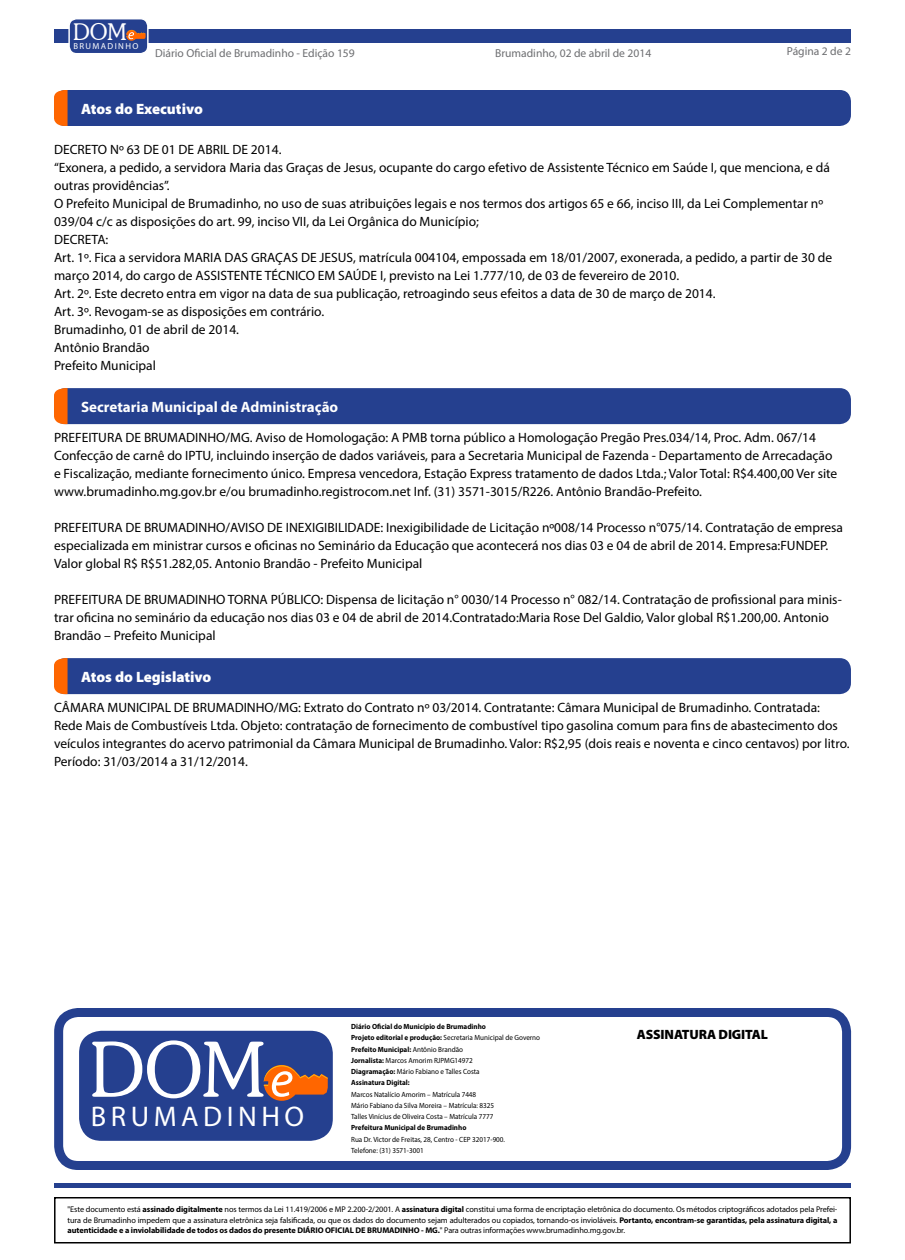
<style>
.page{position:relative;width:905px;height:1260px;background:#fff}
.page>*{position:absolute;margin:0;border:0;box-sizing:border-box;transform-origin:0 0}
.t1{font:300 76.35px "Souvenir IT Cby BT";color:#fff}
.t2{font:28.5px "Myriad Pro";letter-spacing:.16em;color:#fff}
.t3{font:300 23.25px "Souvenir IT Cby BT";color:#fff}
.t4{font:700 15px "Myriad Pro";color:#fff}
.t5{font:900 15px "Myriad Pro";color:#fff}
.t6{font:13.5px/18px "Myriad Pro";color:#000}
.t7{font:900 13.5px "Myriad Pro";letter-spacing:-.01em;color:#000}
.t8{font:11.55px "Myriad Pro";color:#6d6e71}
.t9{font:8.7px "Myriad Pro";letter-spacing:.16em;color:#fff}
.t10{font:8.25px/10.5px "Myriad Pro";letter-spacing:-.01em;color:#000;text-align:justify}
.t11{font:700 7.5px/11.2px "Myriad Pro";color:#000;scale:.95 1}
.t12{font:7.5px/11.2px "Myriad Pro";color:#000;scale:.95 1}
.s1{font-weight:400}
.s2{font-weight:700}
</style>
<div class="page">
<div style="left:54px;top:29px;width:796px;height:14px;background:#25408f"></div>
<hr style="left:55px;top:1184px;width:795px;height:4px;background:#25408f">
<div style="left:54px;top:1197px;width:796px;height:47px;border:2px solid #000"></div>
<div style="left:69px;top:19px;width:79px;height:35px;background:#25408f;border-radius:8px"></div>
<div style="left:68px;top:18px;width:80px;height:36px;border:1px solid #fff;border-radius:8px"></div>
<svg style="left:126px;top:30px;width:20px;height:11px"></svg>
<div style="left:54px;top:1008px;width:797px;height:162px;border:9px solid #25408f;border-radius:20px"></div>
<div style="left:54px;top:388px;width:796px;height:36px;background:#25408f;border-radius:11px"></div>
<svg style="left:54px;top:388px;width:14px;height:36px"></svg>
<div style="left:54px;top:658px;width:796px;height:36px;background:#25408f;border-radius:11px"></div>
<svg style="left:54px;top:658px;width:14px;height:36px"></svg>
<div style="left:77px;top:1028px;width:258px;height:115px;background:#25408f;border-radius:25px"></div>
<div style="left:74px;top:1026px;width:263px;height:120px;border:5px solid #fff;border-radius:25px"></div>
<svg style="left:264px;top:1065px;width:64px;height:36px"></svg>
<div style="left:54px;top:90px;width:796px;height:36px;background:#25408f;border-radius:11px"></div>
<svg style="left:54px;top:90px;width:14px;height:36px"></svg>
<h3 class="t3" style="left:73px;top:17px;width:55px">DOM</h3>
<p class="t9" style="left:73px;top:40px;width:66px">BRUMADINHO</p>
<p class="t8" style="left:155px;top:46px;width:201px">Diário Oficial de Brumadinho - Edição 159</p>
<p class="t8" style="left:495px;top:46px;width:158px">Brumadinho, 02 de abril de 2014</p>
<p class="t8" style="left:786px;top:44px;width:66px">Página 2 de 2</p>
<p class="t5" style="left:81px;top:100px;width:123px">Atos do Executivo</p>
<p class="t6" style="left:54px;top:140px;width:779px">DECRETO Nº 63 DE 01 DE ABRIL DE 2014.<br>“Exonera, a pedido, a servidora Maria das Graças de Jesus, ocupante do cargo efetivo de Assistente Técnico em Saúde I, que menciona, e dá outras providências”.<br>O Prefeito Municipal de Brumadinho, no uso de suas atribuições legais e nos termos dos artigos 65 e 66, inciso III, da Lei Complementar nº 039/04 c/c as disposições do art. 99, inciso VII, da Lei Orgânica do Município;<br>DECRETA:<br>Art. 1º. Fica a servidora MARIA DAS GRAÇAS DE JESUS, matrícula 004104, empossada em 18/01/2007, exonerada, a pedido, a partir de 30 de março 2014, do cargo de ASSISTENTE TÉCNICO EM SAÚDE I, previsto na Lei 1.777/10, de 03 de fevereiro de 2010.<br>Art. 2º. Este decreto entra em vigor na data de sua publicação, retroagindo seus efeitos a data de 30 de março de 2014.<br>Art. 3º. Revogam-se as disposições em contrário.<br>Brumadinho, 01 de abril de 2014.<br>Antônio Brandão<br>Prefeito Municipal</p>
<p class="t4" style="left:81px;top:397px;width:259px">Secretaria Municipal de Administração</p>
<p class="t6" style="left:54px;top:428px;width:784px">PREFEITURA DE BRUMADINHO/MG. Aviso de Homologação: A PMB torna público a Homologação Pregão Pres.034/14, Proc. Adm. 067/14<br>Confecção de carnê do IPTU, incluindo inserção de dados variáveis, para a Secretaria Municipal de Fazenda - Departamento de Arrecadação e Fiscalização, mediante fornecimento único. Empresa vencedora, Estação Express tratamento de dados Ltda.; Valor Total: R$4.400,00 Ver site www.brumadinho.mg.gov.br e/ou brumadinho.registrocom.net Inf. (31) 3571-3015/R226. Antônio Brandão-Prefeito.</p>
<p class="t6" style="left:54px;top:518px;width:790px">PREFEITURA DE BRUMADINHO/AVISO DE INEXIGIBILIDADE: Inexigibilidade de Licitação nº008/14 Processo n°075/14. Contratação de empresa especializada em ministrar cursos e oficinas no Seminário da Educação que acontecerá nos dias 03 e 04 de abril de 2014. Empresa:FUNDEP.<br>Valor global R$ R$51.282,05. Antonio Brandão - Prefeito Municipal</p>
<p class="t6" style="left:54px;top:590px;width:789px">PREFEITURA DE BRUMADINHO TORNA PÚBLICO: Dispensa de licitação n° 0030/14 Processo n° 082/14. Contratação de profissional para minis&shy;trar oficina no seminário da educação nos dias 03 e 04 de abril de 2014.Contratado:Maria Rose Del Galdio, Valor global R$1.200,00. Antonio<br>Brandão – Prefeito Municipal</p>
<p class="t5" style="left:81px;top:668px;width:132px">Atos do Legislativo</p>
<p class="t6" style="left:54px;top:698px;width:797px">CÂMARA MUNICIPAL DE BRUMADINHO/MG: Extrato do Contrato nº 03/2014. Contratante: Câmara Municipal de Brumadinho. Contratada:<br>Rede Mais de Combustíveis Ltda. Objeto: contratação de fornecimento de combustível tipo gasolina comum para fins de abastecimento dos veículos integrantes do acervo patrimonial da Câmara Municipal de Brumadinho. Valor: R$2,95 (dois reais e noventa e cinco centavos) por litro.<br>Período: 31/03/2014 a 31/12/2014.</p>
<h1 class="t1" style="left:90px;top:1023px;width:177px">DOM</h1>
<h2 class="t2" style="left:91px;top:1099px;width:215px">BRUMADINHO</h2>
<p class="t11" style="left:351px;top:1021px;width:200px">Diário Oficial do Município de Brumadinho<br>Projeto editorial e produção: <span class="s1">Secretaria Municipal de Governo </span>Prefeito Municipal: <span class="s1">Antônio Brandão<br></span>Jornalista: <span class="s1">Marcos Amorim RJPMG14972<br></span>Diagramação: <span class="s1">Mário Fabiano e Talles Costa<br></span>Assinatura Digital:</p>
<p class="t12" style="left:351px;top:1088px;width:152px">Marcos Natalício Amorim – Matrícula 7448<br>Mário Fabiano da Silva Moreira – Matrícula: 8325<br>Talles Vinícius de Oliveira Costa – Matrícula 7777</p>
<p class="t11" style="left:351px;top:1122px;width:123px">Prefeitura Municipal de Brumadinho</p>
<p class="t12" style="left:351px;top:1133px;width:163px">Rua Dr. Victor de Freitas, 28, Centro - CEP 32017-900.<br>Telefone: (31) 3571-3001</p>
<p class="t7" style="left:636px;top:1027px;width:133px">ASSINATURA DIGITAL</p>
<p class="t10" style="left:68px;top:1204px;width:771px">"Este documento está <span class="s2">assinado digitalmente</span> nos termos da Lei 11.419/2006 e MP 2.200-2/2001. A <span class="s2">assinatura digital</span> constitui uma forma de encriptação eletrônica do documento. Os métodos criptográficos adotados pela Prefei&shy;tura de Brumadinho impedem que a assinatura eletrônica seja falsificada, ou que os dados do documento sejam adulterados ou copiados, tornando-os invioláveis. <span class="s2">Portanto, encontram-se garantidas, pela assinatura digital, a autenticidade e a inviolabilidade de todos os dados do presente DIÁRIO OFICIAL DE BRUMADINHO - MG.</span>" Para outras informações www.brumadinho.mg.gov.br.</p>
</div>
